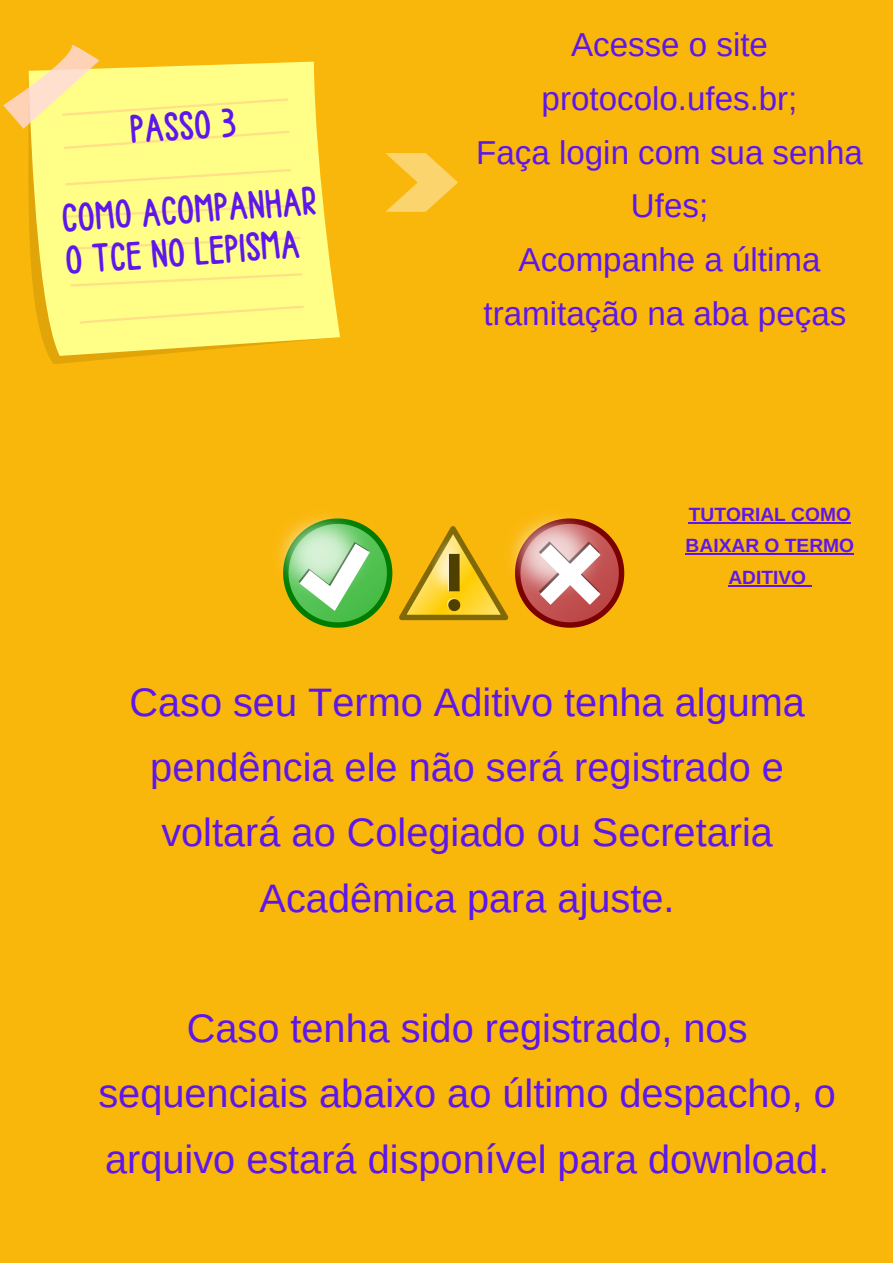
<style>
.page{position:relative;width:893px;height:1264px;background:#fff}
.page>*{position:absolute;margin:0;border:0;box-sizing:border-box;transform-origin:0 0}
.t1{font:42.3px/83.8px "Ballpoint";color:#5e17eb;text-align:center}
.t2{font:39.75px/65.2px "Arimo";color:#5e17eb;text-align:center}
.t3{font:33.15px/53.7px "Arimo";color:#5e17eb;text-align:center}
.t4{font:700 19.2px/31.5px "Arimo";color:#5e17eb;text-align:center}
</style>
<div class="page">
<div style="left:0;top:0;width:892px;height:1262px;background:#fab70b"></div>
<svg style="left:28px;top:61px;width:312px;height:296px;background:#fcf06e"></svg>
<svg style="left:3px;top:45px;width:286px;height:104px"></svg>
<svg style="left:65px;top:169px;width:226px;height:16px;background:#fffa87"></svg>
<svg style="left:67px;top:205px;width:226px;height:13px;background:#fff987"></svg>
<svg style="left:69px;top:237px;width:231px;height:13px;background:#fff987"></svg>
<svg style="left:70px;top:273px;width:232px;height:14px;background:#fff987"></svg>
<svg style="left:79px;top:305px;width:225px;height:19px;background:#fffb87"></svg>
<img style="left:277px;top:543px;width:3px;height:23px">
<svg style="left:280px;top:515px;width:344px;height:113px"></svg>
<svg style="left:385px;top:153px;width:73px;height:59px"></svg>
<hr style="left:688px;top:522px;width:163px;height:1px;background:#5e17eb">
<hr style="left:685px;top:553px;width:169px;height:1px;background:#5e17eb">
<hr style="left:728px;top:585px;width:78px;height:1px;background:#5e17eb">
<p class="t1" style="left:53px;top:94px;width:256px;rotate:-4deg">PASSO 3<br>COMO ACOMPANHAR</p>
<p class="t1" style="left:63px;top:219px;width:236px;rotate:-4deg">O TCE NO LEPISMA</p>
<p class="t3" style="left:476px;top:18px;width:388px">Acesse o site protocolo.ufes.br;<br>Faça login com sua senha<br>Ufes;<br>Acompanhe a última tramitação na aba peças</p>
<p class="t4" style="left:685px;top:498px;width:170px">TUTORIAL COMO<br>BAIXAR O TERMO<br>ADITIVO</p>
<p class="t2" style="left:129px;top:669px;width:677px">Caso seu Termo Aditivo tenha alguma pendência ele não será registrado e voltará ao Colegiado ou Secretaria<br>Acadêmica para ajuste.</p>
<p class="t2" style="left:98px;top:995px;width:739px">Caso tenha sido registrado, nos sequenciais abaixo ao último despacho, o arquivo estará disponível para download.</p>
</div>
